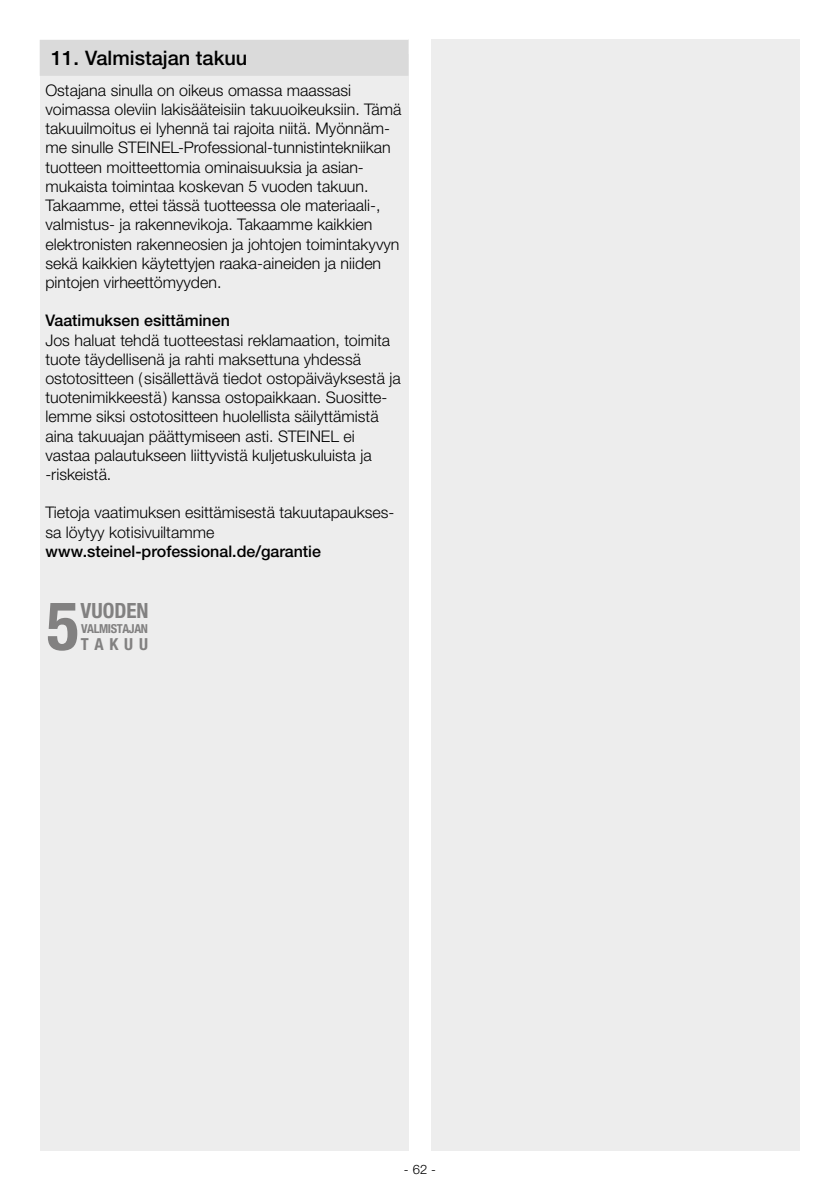
<style>
.page{position:relative;width:840px;height:1191px;background:#fff}
.page>*{position:absolute;margin:0;border:0;box-sizing:border-box;transform-origin:0 0}
.t1{font:700 condensed 67.4px "Helvetica Neue LT Std";color:#8c8b8b}
.t2{font:700 condensed 21px "Helvetica Neue LT Std";letter-spacing:-.005em;color:#8c8b8b}
.t3{font:500 20px "Helvetica Neue LTW1 G";color:#000}
.t4{font:700 condensed 16.6px "Helvetica Neue LT Std";letter-spacing:.345em;color:#8c8b8b}
.t5{font:300 16px/19.2px "Helvetica Neue LTW1 G";color:#000}
.t6{font:500 16px "Helvetica Neue LTW1 G";color:#000}
.t7{font:300 13px "Helvetica Neue LTW1 G";color:#000}
.t8{font:700 condensed 12.4px "Helvetica Neue LT Std";letter-spacing:-.03em;color:#8c8b8b}
</style>
<div class="page">
<div style="left:40px;top:40px;width:368px;height:1111px;background:#ededed"></div>
<div style="left:40px;top:40px;width:368px;height:36px;background:#dadada"></div>
<div style="left:431px;top:40px;width:368px;height:1111px;background:#ededed"></div>
<p class="t3" style="left:51px;top:46px;width:198px">11. Valmistajan takuu</p>
<p class="t5" style="left:45px;top:80px;width:357px">Ostajana sinulla on oikeus omassa maassasi voimassa oleviin lakisääteisiin takuuoikeuksiin. Tämä takuuilmoitus ei lyhennä tai rajoita niitä. Myönnäm&shy;me sinulle STEINEL-Professional-tunnistintekniikan tuotteen moitteettomia ominaisuuksia ja asian&shy;mukaista toimintaa koskevan 5 vuoden takuun.<br>Takaamme, ettei tässä tuotteessa ole materiaali-, valmistus- ja rakennevikoja. Takaamme kaikkien elektronisten rakenneosien ja johtojen toimintakyvyn sekä kaikkien käytettyjen raaka-aineiden ja niiden pintojen virheettömyyden.</p>
<p class="t6" style="left:45px;top:311px;width:186px">Vaatimuksen esittäminen</p>
<p class="t5" style="left:45px;top:330px;width:356px">Jos haluat tehdä tuotteestasi reklamaation, toimita tuote täydellisenä ja rahti maksettuna yhdessä ostotositteen ( sisällettävä tiedot ostopäiväyksestä ja tuotenimikkeestä) kanssa ostopaikkaan. Suositte&shy;lemme siksi ostotositteen huolellista säilyttämistä aina takuuajan päättymiseen asti. STEINEL ei vastaa palautukseen liittyvistä kuljetuskuluista ja -riskeistä.</p>
<p class="t5" style="left:45px;top:503px;width:350px">Tietoja vaatimuksen esittämisestä takuutapaukses&shy;sa löytyy kotisivuiltamme</p>
<p class="t6" style="left:45px;top:541px;width:277px">www.steinel-professional.de/garantie</p>
<h2 class="t2" style="left:81px;top:598px;width:69px">VUODEN</h2>
<p class="t4" style="left:81px;top:634px;width:69px">TAKUU</p>
<h1 class="t1" style="left:47px;top:585px;width:34px">5</h1>
<p class="t8" style="left:81px;top:621px;width:68px">VALMISTAJAN</p>
<p class="t7" style="left:404px;top:1161px;width:34px">- 62 -</p>
</div>
